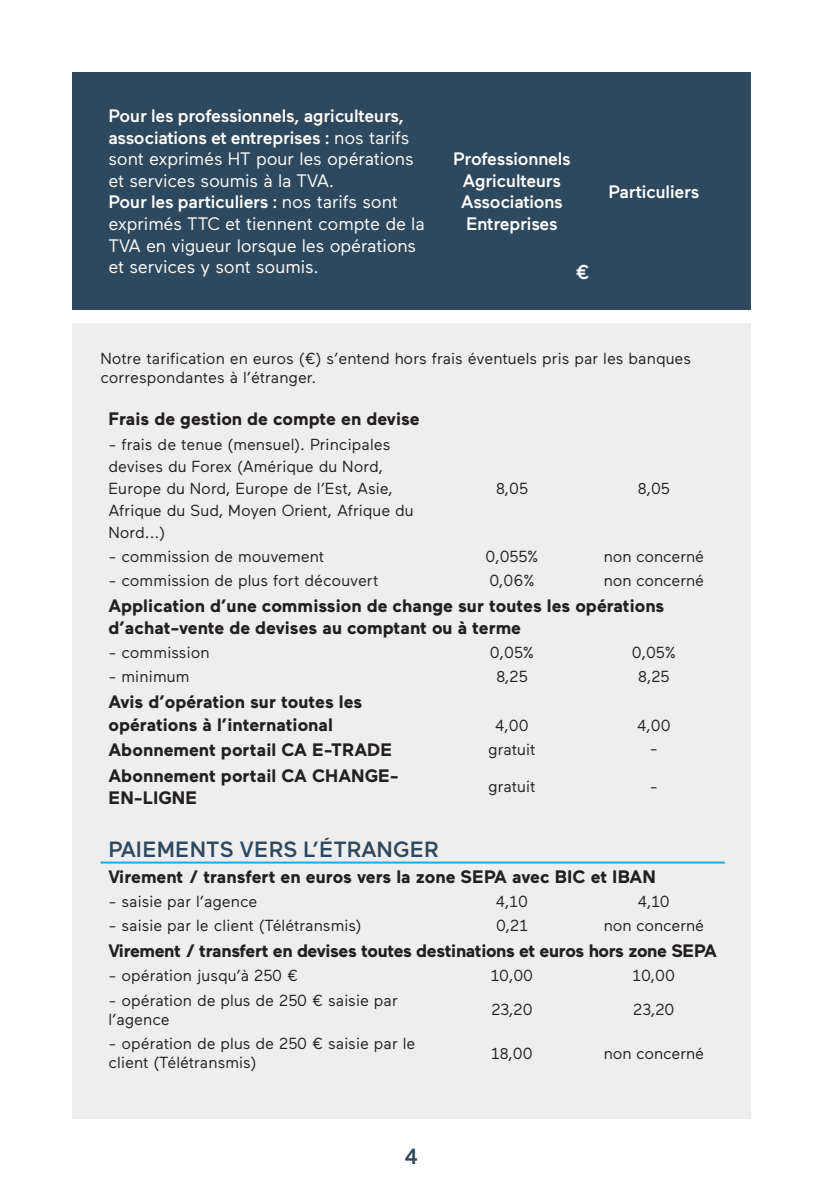
<style>
.page{position:relative;width:823px;height:1191px;background:#fff}
.page>*{position:absolute;margin:0;border:0;box-sizing:border-box;transform-origin:0 0}
.t1{font:500 22px "Maax";color:#2e495d}
.t2{font:500 20px "Maax";color:#fff}
.t3{font:700 18px/22px "Maax";color:#231f20}
.t4{font:18px/21.6px "Maax";letter-spacing:-.01em;color:#fff}
.t5{font:700 18px "Maax";letter-spacing:-.02em;color:#231f20}
.t6{font:500 18px "Maax";letter-spacing:-.01em;color:#fff}
.t7{font:16px/22px "Maax";color:#231f20}
.s1{font-weight:500}
</style>
<div class="page">
<div style="left:72px;top:324px;width:678px;height:795px;background:#eeeeef"></div>
<div style="left:72px;top:72px;width:678px;height:237px;background:#2e495d"></div>
<hr style="left:100px;top:861px;width:341px;height:2px;background:#13aee5">
<hr style="left:441px;top:861px;width:141px;height:2px;background:#13aee5">
<hr style="left:582px;top:861px;width:142px;height:2px;background:#13aee5">
<p class="t4" style="left:108px;top:105px;width:306px"><span class="s1">Pour les professionnels, agriculteurs, associations et entreprises :</span> nos tarifs sont exprimés HT pour les opérations et services soumis à la TVA.</p>
<p class="t4" style="left:108px;top:191px;width:317px"><span class="s1">Pour les particuliers :</span> nos tarifs sont exprimés TTC et tiennent compte de la TVA en vigueur lorsque les opérations et services y sont soumis.</p>
<p class="t6" style="left:453px;top:149px;width:119px">Professionnels</p>
<p class="t6" style="left:462px;top:171px;width:100px">Agriculteurs</p>
<p class="t6" style="left:461px;top:192px;width:103px">Associations</p>
<p class="t6" style="left:466px;top:214px;width:93px">Entreprises</p>
<p class="t2" style="left:575px;top:261px;width:16px">€</p>
<p class="t6" style="left:608px;top:182px;width:92px">Particuliers</p>
<p class="t7" style="left:100px;top:349px;width:592px;line-height:19.2px">Notre tarification en euros (€) s’entend hors frais éventuels pris par les banques correspondantes à l’étranger.</p>
<p class="t3" style="left:108px;top:408px;width:312px">Frais de gestion de compte en devise</p>
<p class="t7" style="left:108px;top:433px;width:307px">- frais de tenue (mensuel). Principales devises du Forex (Amérique du Nord,<br>Europe du Nord, Europe de l’Est, Asie,<br>Afrique du Sud, Moyen Orient, Afrique du<br>Nord...)</p>
<p class="t7" style="left:495px;top:477px;width:33px">8,05</p>
<p class="t7" style="left:637px;top:477px;width:33px">8,05</p>
<p class="t7" style="left:108px;top:545px;width:217px">- commission de mouvement</p>
<p class="t7" style="left:485px;top:545px;width:54px">0,055%</p>
<p class="t7" style="left:603px;top:545px;width:102px">non concerné</p>
<p class="t7" style="left:108px;top:570px;width:271px">- commission de plus fort découvert</p>
<p class="t7" style="left:489px;top:570px;width:47px">0,06%</p>
<p class="t7" style="left:603px;top:570px;width:102px">non concerné</p>
<p class="t3" style="left:108px;top:595px;width:557px">Application d’une commission de change sur toutes les opérations d’achat-vente de devises au comptant ou à terme</p>
<p class="t7" style="left:108px;top:642px;width:103px">- commission</p>
<p class="t7" style="left:489px;top:642px;width:46px">0,05%</p>
<p class="t7" style="left:631px;top:642px;width:46px">0,05%</p>
<p class="t7" style="left:108px;top:666px;width:83px">- minimum</p>
<p class="t7" style="left:496px;top:666px;width:33px">8,25</p>
<p class="t7" style="left:637px;top:666px;width:33px">8,25</p>
<p class="t3" style="left:108px;top:691px;width:255px">Avis d’opération sur toutes les opérations à l’international</p>
<p class="t7" style="left:495px;top:714px;width:35px">4,00</p>
<p class="t7" style="left:636px;top:714px;width:35px">4,00</p>
<p class="t3" style="left:108px;top:739px;width:285px">Abonnement portail CA E-TRADE</p>
<p class="t7" style="left:488px;top:738px;width:49px">gratuit</p>
<p class="t7" style="left:649px;top:738px;width:10px">-</p>
<p class="t3" style="left:108px;top:765px;width:292px">Abonnement portail CA CHANGE-<br>EN-LIGNE</p>
<p class="t7" style="left:488px;top:776px;width:49px">gratuit</p>
<p class="t7" style="left:649px;top:775px;width:10px">-</p>
<p class="t1" style="left:108px;top:837px;width:331px">PAIEMENTS VERS L’ÉTRANGER</p>
<p class="t3" style="left:108px;top:866px;width:548px">Virement / transfert en euros vers la zone SEPA avec BIC et IBAN</p>
<p class="t7" style="left:108px;top:890px;width:150px">- saisie par l’agence</p>
<p class="t7" style="left:495px;top:890px;width:33px">4,10</p>
<p class="t7" style="left:637px;top:890px;width:33px">4,10</p>
<p class="t7" style="left:108px;top:915px;width:254px">- saisie par le client (Télétransmis)</p>
<p class="t7" style="left:495px;top:915px;width:33px">0,21</p>
<p class="t7" style="left:603px;top:915px;width:102px">non concerné</p>
<p class="t5" style="left:108px;top:941px;width:609px">Virement / transfert en devises toutes destinations et euros hors zone SEPA</p>
<p class="t7" style="left:108px;top:965px;width:191px">- opération jusqu’à 250 €</p>
<p class="t7" style="left:490px;top:965px;width:44px">10,00</p>
<p class="t7" style="left:632px;top:965px;width:44px">10,00</p>
<p class="t7" style="left:108px;top:990px;width:291px;line-height:19.2px">- opération de plus de 250 € saisie par l’agence</p>
<p class="t7" style="left:491px;top:998px;width:43px">23,20</p>
<p class="t7" style="left:633px;top:998px;width:43px">23,20</p>
<p class="t7" style="left:108px;top:1034px;width:308px;line-height:19.2px">- opération de plus de 250 € saisie par le client (Télétransmis)</p>
<p class="t7" style="left:491px;top:1042px;width:43px">18,00</p>
<p class="t7" style="left:603px;top:1042px;width:102px">non concerné</p>
<p class="t1" style="left:404px;top:1144px;width:15px">4</p>
</div>
